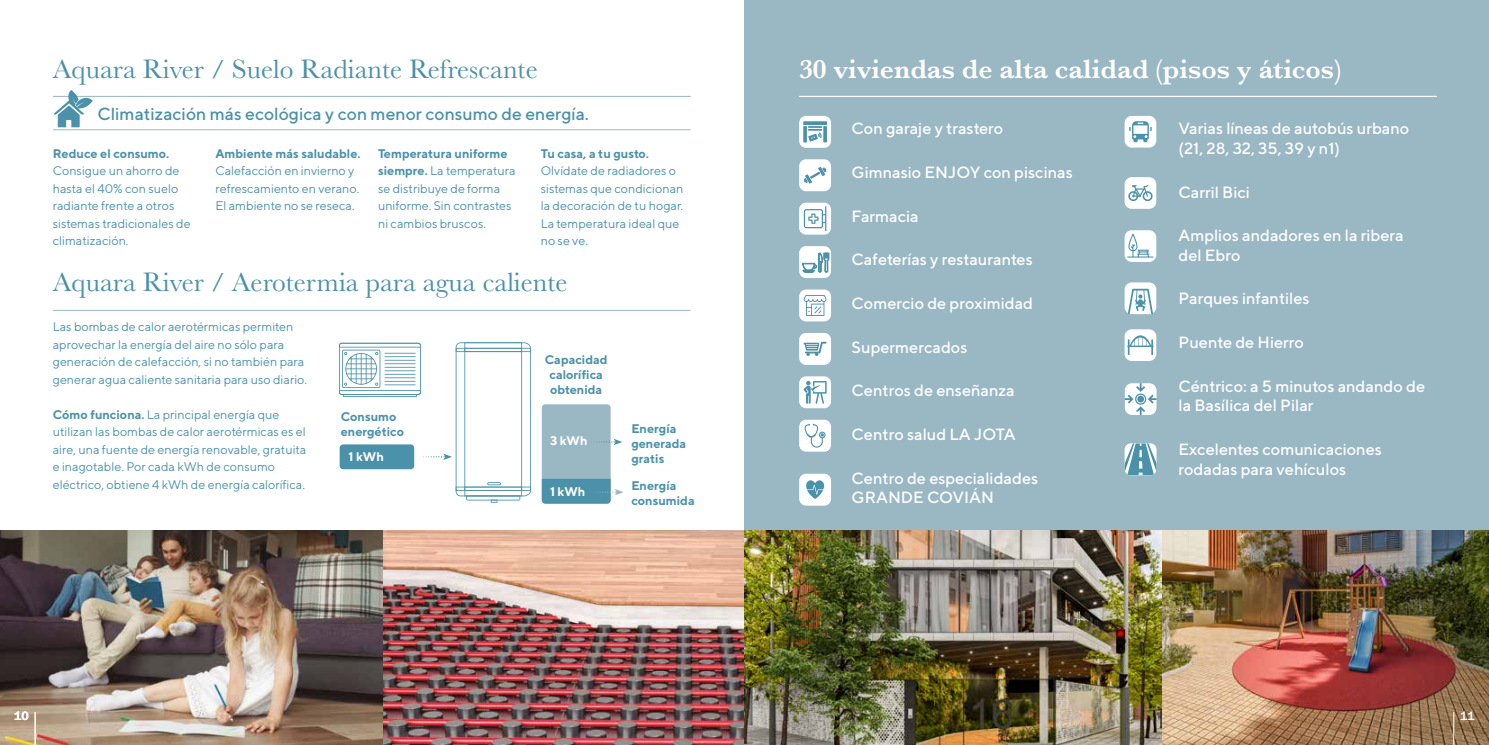
<style>
.page{position:relative;width:1489px;height:745px;background:#fff}
.page>*{position:absolute;margin:0;border:0;box-sizing:border-box;transform-origin:0 0}
.t1{font:27.5px "Baskerville";color:#4b91a9}
.t2{font:600 27.5px "Baskerville";color:#fff}
.t3{font:500 17.5px "TT Norms";color:#4b91a9}
.t4{font:500 16.25px/19.5px "TT Norms";color:#fff}
.t5{font:12.5px/17.5px "TT Norms";color:#4b91a9}
.t6{font:700 12.5px/15px "TT Norms";color:#4b91a9}
.t7{font:700 12.5px "TT Norms";color:#fff}
.t8{font:500 12.5px "ITC Franklin Gothic Std";color:#fff}
.s1{font-weight:700}
</style>
<div class="page">
<img style="left:0;top:530px;width:744px;height:214px">
<div style="left:542px;top:404px;width:68px;height:99px;background:#9ab7c4;border-radius:4px"></div>
<svg style="left:596px;top:438px;width:26px;height:7px"></svg>
<svg style="left:339px;top:342px;width:192px;height:160px"></svg>
<svg style="left:542px;top:478px;width:81px;height:25px"></svg>
<hr style="left:53px;top:96px;width:637px;height:1px;background:#9ab7c4">
<hr style="left:53px;top:310px;width:637px;height:1px;background:#9ab7c4">
<hr style="left:53px;top:129px;width:637px;height:1px;background:#9ab7c4">
<svg style="left:54px;top:90px;width:39px;height:37px"></svg>
<img style="left:744px;top:0;width:744px;height:744px">
<hr style="left:799px;top:96px;width:637px;height:1px;background:#fff">
<div style="left:799px;top:202px;width:32px;height:32px;background:#fff;border-radius:7px"></div>
<div style="left:799px;top:419px;width:32px;height:32px;background:#fff;border-radius:7px"></div>
<svg style="left:804px;top:423px;width:21px;height:24px"></svg>
<div style="left:799px;top:159px;width:32px;height:32px;background:#fff;border-radius:7px"></div>
<svg style="left:803px;top:167px;width:23px;height:17px"></svg>
<div style="left:799px;top:116px;width:32px;height:32px;background:#fff;border-radius:7px"></div>
<svg style="left:803px;top:121px;width:23px;height:21px"></svg>
<div style="left:799px;top:246px;width:32px;height:32px;background:#fff;border-radius:7px"></div>
<svg style="left:802px;top:206px;width:27px;height:66px"></svg>
<div style="left:799px;top:289px;width:32px;height:32px;background:#fff;border-radius:7px"></div>
<svg style="left:803px;top:295px;width:23px;height:21px"></svg>
<div style="left:799px;top:333px;width:32px;height:31px;background:#fff;border-radius:7px"></div>
<svg style="left:803px;top:341px;width:23px;height:15px"></svg>
<div style="left:799px;top:376px;width:32px;height:32px;background:#fff;border-radius:7px"></div>
<svg style="left:803px;top:380px;width:23px;height:23px"></svg>
<div style="left:799px;top:473px;width:32px;height:32px;background:#fff;border-radius:7px"></div>
<svg style="left:806px;top:480px;width:18px;height:18px"></svg>
<svg style="left:1124px;top:443px;width:32px;height:32px"></svg>
<div style="left:1124px;top:177px;width:32px;height:32px;background:#fff;border-radius:7px"></div>
<svg style="left:1128px;top:185px;width:24px;height:16px"></svg>
<div style="left:1124px;top:230px;width:32px;height:32px;background:#fff;border-radius:7px"></div>
<svg style="left:1127px;top:233px;width:26px;height:24px"></svg>
<div style="left:1124px;top:282px;width:32px;height:32px;background:#fff;border-radius:7px"></div>
<svg style="left:1127px;top:288px;width:25px;height:26px"></svg>
<div style="left:1124px;top:329px;width:32px;height:32px;background:#fff;border-radius:7px"></div>
<svg style="left:1127px;top:335px;width:26px;height:19px"></svg>
<svg style="left:1124px;top:383px;width:32px;height:31px"></svg>
<div style="left:1124px;top:116px;width:32px;height:31px;background:#fff;border-radius:7px"></div>
<svg style="left:1129px;top:121px;width:22px;height:21px"></svg>
<hr style="left:35px;top:711px;width:1px;height:33px;background:#fff">
<hr style="left:1453px;top:711px;width:1px;height:33px;background:#fff">
<h1 class="t1" style="left:53px;top:51px;width:486px">Aquara River / Suelo Radiante Refrescante</h1>
<h2 class="t3" style="left:97px;top:103px;width:493px">Climatización más ecológica y con menor consumo de energía.</h2>
<p class="t6" style="left:53px;top:146px;width:118px">Reduce el consumo.</p>
<p class="t5" style="left:53px;top:162px;width:139px">Consigue un ahorro de hasta el 40% con suelo radiante frente a otros sistemas tradicionales de climatización.</p>
<p class="t6" style="left:215px;top:146px;width:147px">Ambiente más saludable.</p>
<p class="t5" style="left:215px;top:162px;width:145px">Calefacción en invierno y refrescamiento en verano.<br>El ambiente no se reseca.</p>
<p class="t5" style="left:378px;top:144px;width:139px"><span class="s1">Temperatura uniforme siempre.</span> La temperatura se distribuye de forma uniforme. Sin contrastes ni cambios bruscos.</p>
<p class="t6" style="left:540px;top:146px;width:110px">Tu casa, a tu gusto.</p>
<p class="t5" style="left:540px;top:162px;width:144px">Olvídate de radiadores o sistemas que condicionan la decoración de tu hogar.<br>La temperatura ideal que no se ve.</p>
<h1 class="t1" style="left:53px;top:264px;width:516px">Aquara River / Aerotermia para agua caliente</h1>
<p class="t5" style="left:53px;top:317px;width:256px">Las bombas de calor aerotérmicas permiten aprovechar la energía del aire no sólo para generación de calefacción, si no también para generar agua caliente sanitaria para uso diario.</p>
<p class="t5" style="left:53px;top:405px;width:255px"><span class="s1">Cómo funciona.</span> La principal energía que utilizan las bombas de calor aerotérmicas es el aire, una fuente de energía renovable, gratuita e inagotable. Por cada kWh de consumo eléctrico, obtiene 4 kWh de energía calorífica.</p>
<p class="t6" style="left:341px;top:409px;width:65px">Consumo energético</p>
<p class="t7" style="left:348px;top:449px;width:37px">1 kWh</p>
<p class="t6" style="left:545px;top:351px;width:64px;text-align:center">Capacidad calorífica obtenida</p>
<p class="t7" style="left:550px;top:433px;width:39px">3 kWh</p>
<p class="t7" style="left:550px;top:483px;width:37px">1 kWh</p>
<p class="t6" style="left:631px;top:420px;width:56px">Energía generada gratis</p>
<p class="t6" style="left:631px;top:477px;width:65px">Energía consumida</p>
<h1 class="t2" style="left:799px;top:50px;width:544px">30 viviendas de alta calidad (pisos y áticos)</h1>
<h3 class="t4" style="left:851px;top:119px;width:153px">Con garaje y trastero</h3>
<h3 class="t4" style="left:851px;top:162px;width:223px">Gimnasio ENJOY con piscinas</h3>
<h3 class="t4" style="left:851px;top:206px;width:69px">Farmacia</h3>
<h3 class="t4" style="left:851px;top:249px;width:183px">Cafeterías y restaurantes</h3>
<h3 class="t4" style="left:851px;top:293px;width:183px">Comercio de proximidad</h3>
<h3 class="t4" style="left:851px;top:336px;width:117px">Supermercados</h3>
<h3 class="t4" style="left:851px;top:380px;width:165px">Centros de enseñanza</h3>
<h3 class="t4" style="left:851px;top:424px;width:166px">Centro salud LA JOTA</h3>
<h3 class="t4" style="left:851px;top:467px;width:188px">Centro de especialidades<br>GRANDE COVIÁN</h3>
<h3 class="t4" style="left:1178px;top:119px;width:232px">Varias líneas de autobús urbano (21, 28, 32, 35, 39 y n1)</h3>
<h3 class="t4" style="left:1178px;top:182px;width:73px">Carril Bici</h3>
<h3 class="t4" style="left:1178px;top:225px;width:227px">Amplios andadores en la ribera del Ebro</h3>
<h3 class="t4" style="left:1178px;top:288px;width:133px">Parques infantiles</h3>
<h3 class="t4" style="left:1178px;top:332px;width:127px">Puente de Hierro</h3>
<h3 class="t4" style="left:1178px;top:376px;width:248px">Céntrico: a 5 minutos andando de la Basílica del Pilar</h3>
<h3 class="t4" style="left:1178px;top:439px;width:205px">Excelentes comunicaciones rodadas para vehículos</h3>
<p class="t8" style="left:14px;top:708px;width:16px">10</p>
<p class="t8" style="left:1459px;top:708px;width:16px">11</p>
</div>
